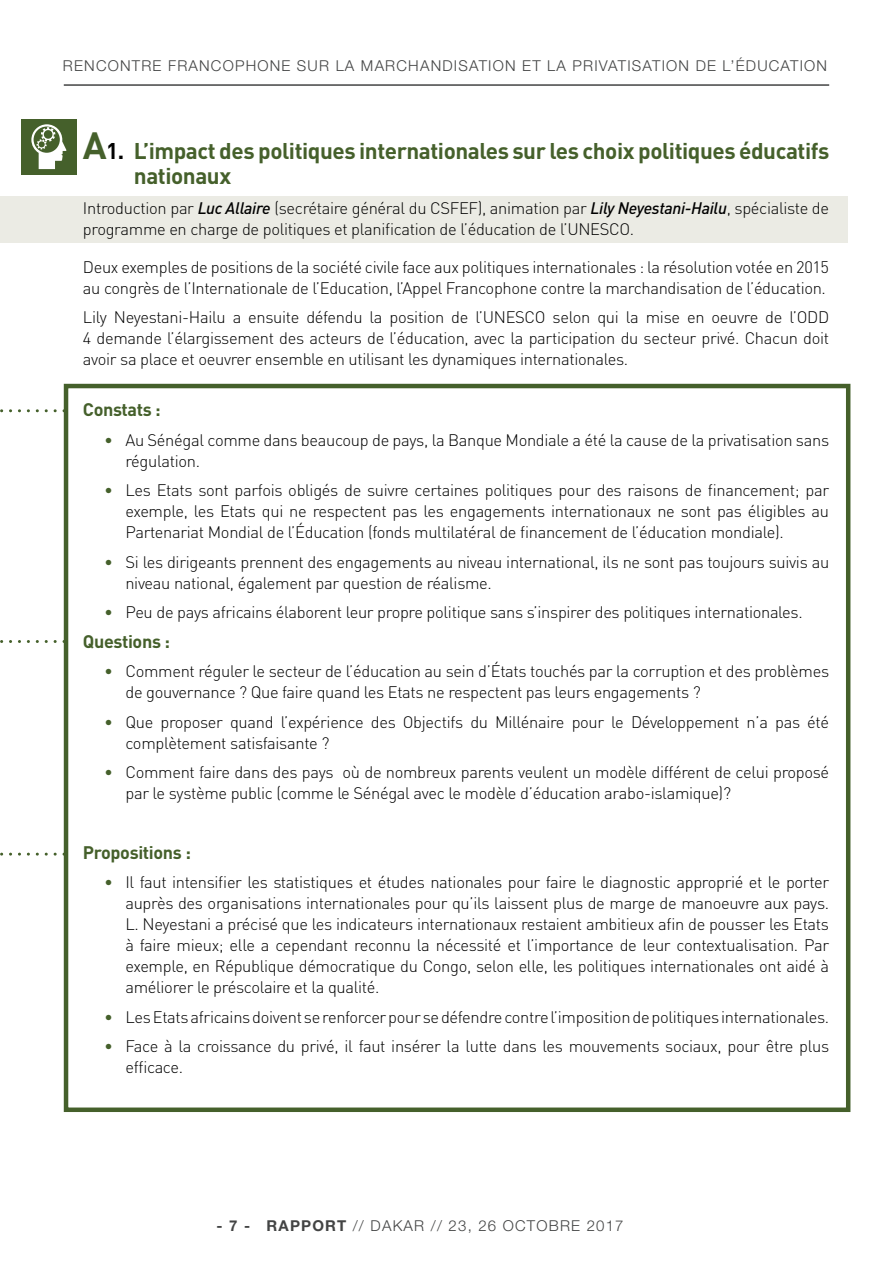
<style>
.page{position:relative;width:893px;height:1263px;background:#fff}
.page>*{position:absolute;margin:0;border:0;box-sizing:border-box;transform-origin:0 0}
.t1{font:700 22.5px/25.5px "DIN";letter-spacing:-.02em;color:#45602b}
.t2{font:700 18px "DIN";letter-spacing:-.02em;color:#45602b}
.t3{font:300 16.5px/21px "DIN";letter-spacing:-.02em;color:#000}
.t4{font:300 15px "Helvetica Neue LT Std";letter-spacing:.08em;color:#434444}
.s1{font-size:37.5px}
.s2{color:#000}
.s3{font-weight:500;font-style:italic}
.s4{color:#45602b}
.s5{font-weight:700}
</style>
<div class="page">
<hr style="left:64px;top:84px;width:765px;height:2px;background:#434444">
<div style="left:64px;top:384px;width:786px;height:728px;border:4px solid #45602b"></div>
<div style="left:0;top:196px;width:848px;height:46px;background:#ebebe4"></div>
<svg style="left:0;top:409px;width:55px;height:3px"></svg>
<div style="left:21px;top:119px;width:56px;height:55px;background:#45602b"></div>
<svg style="left:31px;top:124px;width:36px;height:45px"></svg>
<svg style="left:0;top:853px;width:55px;height:3px"></svg>
<svg style="left:0;top:640px;width:55px;height:3px"></svg>
<p class="t4" style="left:63px;top:56px;width:766px">RENCONTRE FRANCOPHONE SUR LA MARCHANDISATION ET LA PRIVATISATION DE L’ÉDUCATION</p>
<h1 class="t1" style="left:134px;top:137px;width:697px;text-indent:-51px"><span class="s1">A</span><span class="s2">1.</span> L’impact des politiques internationales sur les choix politiques éducatifs nationaux</h1>
<p class="t3" style="left:83px;top:197px;width:748px">Introduction par <span class="s3">Luc Allaire</span> (secrétaire général du CSFEF), animation par <span class="s3">Lily Neyestani-Hailu</span>, spécialiste de programme en charge de politiques et planification de l’éducation de l’UNESCO.</p>
<p class="t3" style="left:83px;top:256px;width:748px">Deux exemples de positions de la société civile face aux politiques internationales : la résolution votée en 2015 au congrès de l’Internationale de l’Education, l’Appel Francophone contre la marchandisation de l’éducation.</p>
<p class="t3" style="left:83px;top:307px;width:748px;text-align:justify">Lily Neyestani-Hailu a ensuite défendu la position de l’UNESCO selon qui la mise en oeuvre de l’ODD 4 demande l’élargissement des acteurs de l’éducation, avec la participation du secteur privé. Chacun doit avoir sa place et oeuvrer ensemble en utilisant les dynamiques internationales.</p>
<p class="t2" style="left:83px;top:398px;width:79px">Constats :</p>
<p class="t3" style="left:125px;top:429px;width:705px;text-indent:-21px"><span class="s4">•</span> Au Sénégal comme dans beaucoup de pays, la Banque Mondiale a été la cause de la privatisation sans régulation.</p>
<p class="t3" style="left:125px;top:480px;width:705px;text-align:justify;text-indent:-21px"><span class="s4">•</span> Les Etats sont parfois obligés de suivre certaines politiques pour des raisons de financement; par exemple, les Etats qui ne respectent pas les engagements internationaux ne sont pas éligibles au Partenariat Mondial de l’Éducation (fonds multilatéral de financement de l’éducation mondiale).</p>
<p class="t3" style="left:125px;top:551px;width:705px;text-indent:-21px"><span class="s4">•</span> Si les dirigeants prennent des engagements au niveau international, ils ne sont pas toujours suivis au niveau national, également par question de réalisme.</p>
<p class="t3" style="left:104px;top:602px;width:700px"><span class="s4">•</span> Peu de pays africains élaborent leur propre politique sans s’inspirer des politiques internationales.</p>
<p class="t2" style="left:83px;top:630px;width:89px">Questions :</p>
<p class="t3" style="left:125px;top:661px;width:705px;text-indent:-21px"><span class="s4">•</span> Comment réguler le secteur de l’éducation au sein d’États touchés par la corruption et des problèmes de gouvernance ? Que faire quand les Etats ne respectent pas leurs engagements ?</p>
<p class="t3" style="left:125px;top:711px;width:705px;text-indent:-21px"><span class="s4">•</span> Que proposer quand l’expérience des Objectifs du Millénaire pour le Développement n’a pas été complètement satisfaisante ?</p>
<p class="t3" style="left:125px;top:762px;width:705px;text-indent:-21px"><span class="s4">•</span> Comment faire dans des pays où de nombreux parents veulent un modèle différent de celui proposé par le système public (comme le Sénégal avec le modèle d’éducation arabo-islamique)?</p>
<p class="t2" style="left:83px;top:840px;width:109px">Propositions :</p>
<p class="t3" style="left:125px;top:871px;width:705px;text-align:justify;text-indent:-21px"><span class="s4">•</span> Il faut intensifier les statistiques et études nationales pour faire le diagnostic approprié et le porter auprès des organisations internationales pour qu’ils laissent plus de marge de manoeuvre aux pays.<br>L. Neyestani a précisé que les indicateurs internationaux restaient ambitieux afin de pousser les Etats à faire mieux; elle a cependant reconnu la nécessité et l’importance de leur contextualisation. Par exemple, en République démocratique du Congo, selon elle, les politiques internationales ont aidé à améliorer le préscolaire et la qualité.</p>
<p class="t3" style="left:104px;top:1006px;width:727px"><span class="s4">•</span> Les Etats africains doivent se renforcer pour se défendre contre l’imposition de politiques internationales.</p>
<p class="t3" style="left:125px;top:1035px;width:705px;text-indent:-21px"><span class="s4">•</span> Face à la croissance du privé, il faut insérer la lutte dans les mouvements sociaux, pour être plus efficace.</p>
<p class="t4" style="left:217px;top:1217px;width:408px"><span class="s5">- 7 - RAPPORT</span> // DAKAR // 23, 26 OCTOBRE 2017</p>
</div>
